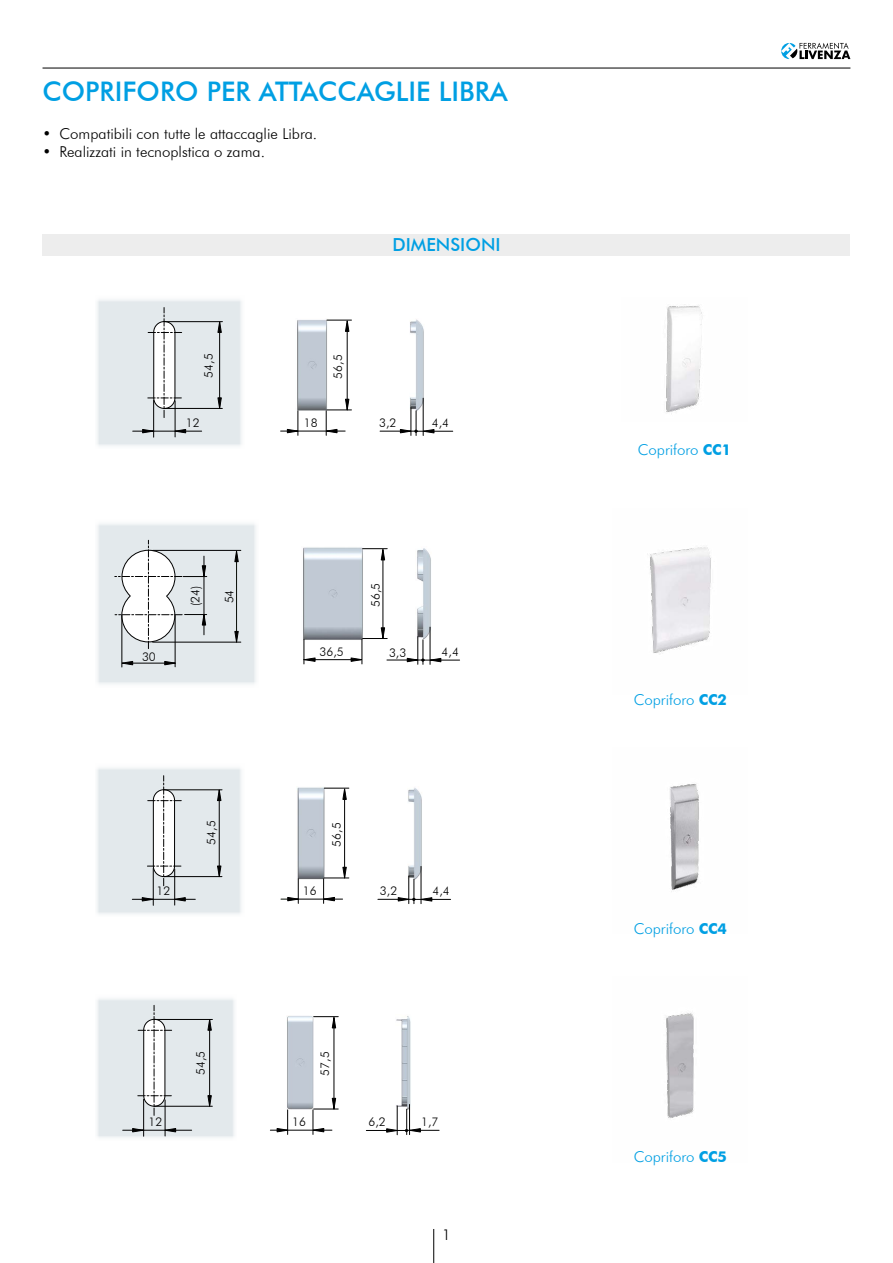
<style>
.page{position:relative;width:893px;height:1263px;background:#fff}
.page>*{position:absolute;margin:0;border:0;box-sizing:border-box;transform-origin:0 0}
.t1{font:500 27px "Futura BT";color:#009fe3}
.t2{font:500 18px "Futura BT";color:#009fe3}
.t3{font:300 15px "Futura BT";color:#000}
.t4{font:300 15px "Futura BT";color:#009fe3}
.t5{font:300 12px "Futura BT";color:#000}
.s1{font-weight:700}
</style>
<div class="page">
<svg style="left:781px;top:43px;width:69px;height:16px"></svg>
<hr style="left:433px;top:1229px;width:1px;height:34px;background:#000">
<hr style="left:43px;top:68px;width:807px;height:1px;background:#000">
<div style="left:43px;top:234px;width:807px;height:21px;background:#ededed"></div>
<div style="left:95px;top:295px;width:149px;height:154px;background:#e3e9ec"></div>
<svg style="left:240px;top:301px;width:4px;height:142px"></svg>
<svg style="left:95px;top:301px;width:4px;height:142px"></svg>
<div style="left:93px;top:289px;width:152px;height:12px;background:#fff"></div>
<svg style="left:95px;top:443px;width:149px;height:6px"></svg>
<svg style="left:147px;top:307px;width:35px;height:111px"></svg>
<hr style="left:164px;top:321px;width:58px;height:1px;background:#000">
<hr style="left:164px;top:408px;width:58px;height:1px;background:#000">
<hr style="left:219px;top:322px;width:1px;height:85px;background:#000">
<svg style="left:218px;top:322px;width:4px;height:11px"></svg>
<svg style="left:218px;top:398px;width:4px;height:11px"></svg>
<hr style="left:175px;top:401px;width:1px;height:36px;background:#000">
<hr style="left:153px;top:400px;width:1px;height:37px;background:#000">
<svg style="left:133px;top:429px;width:69px;height:4px"></svg>
<img style="left:297px;top:319px;width:31px;height:92px">
<img style="left:410px;top:319px;width:14px;height:89px">
<hr style="left:347px;top:323px;width:1px;height:87px;background:#000">
<svg style="left:327px;top:320px;width:24px;height:12px"></svg>
<hr style="left:298px;top:431px;width:31px;height:1px;background:#000">
<svg style="left:281px;top:411px;width:18px;height:24px"></svg>
<svg style="left:326px;top:399px;width:25px;height:36px"></svg>
<hr style="left:423px;top:398px;width:1px;height:37px;background:#000">
<hr style="left:380px;top:431px;width:31px;height:1px;background:#000">
<svg style="left:400px;top:408px;width:53px;height:27px"></svg>
<div style="left:95px;top:519px;width:164px;height:169px;background:#e3e9ec"></div>
<svg style="left:255px;top:526px;width:4px;height:155px"></svg>
<div style="left:86px;top:519px;width:13px;height:169px;background:#fff"></div>
<svg style="left:98px;top:519px;width:161px;height:7px"></svg>
<svg style="left:97px;top:681px;width:162px;height:7px"></svg>
<img style="left:303px;top:547px;width:60px;height:93px">
<img style="left:417px;top:548px;width:14px;height:89px">
<hr style="left:175px;top:615px;width:1px;height:52px;background:#000">
<hr style="left:122px;top:615px;width:1px;height:52px;background:#000">
<hr style="left:127px;top:663px;width:48px;height:1px;background:#000">
<svg style="left:122px;top:661px;width:11px;height:4px"></svg>
<svg style="left:164px;top:661px;width:12px;height:4px"></svg>
<svg style="left:115px;top:540px;width:92px;height:109px"></svg>
<hr style="left:383px;top:552px;width:1px;height:86px;background:#000">
<svg style="left:363px;top:548px;width:24px;height:12px"></svg>
<hr style="left:303px;top:659px;width:58px;height:1px;background:#000">
<svg style="left:351px;top:627px;width:36px;height:37px"></svg>
<svg style="left:304px;top:639px;width:11px;height:25px"></svg>
<hr style="left:430px;top:627px;width:1px;height:37px;background:#000">
<hr style="left:387px;top:660px;width:31px;height:1px;background:#000">
<svg style="left:407px;top:637px;width:53px;height:27px"></svg>
<hr style="left:153px;top:642px;width:88px;height:1px;background:#000">
<hr style="left:153px;top:550px;width:88px;height:1px;background:#000">
<hr style="left:236px;top:554px;width:1px;height:88px;background:#080d06">
<svg style="left:235px;top:551px;width:4px;height:11px"></svg>
<svg style="left:235px;top:631px;width:4px;height:11px"></svg>
<div style="left:95px;top:763px;width:149px;height:154px;background:#e3e9ec"></div>
<svg style="left:240px;top:770px;width:4px;height:141px"></svg>
<svg style="left:95px;top:770px;width:3px;height:141px"></svg>
<svg style="left:95px;top:763px;width:149px;height:7px"></svg>
<svg style="left:95px;top:911px;width:149px;height:6px"></svg>
<img style="left:297px;top:787px;width:28px;height:80px">
<img style="left:408px;top:787px;width:14px;height:89px">
<svg style="left:147px;top:776px;width:34px;height:110px"></svg>
<hr style="left:164px;top:789px;width:58px;height:1px;background:#000">
<hr style="left:164px;top:876px;width:58px;height:1px;background:#000">
<hr style="left:219px;top:790px;width:1px;height:85px;background:#000">
<svg style="left:217px;top:790px;width:4px;height:11px"></svg>
<svg style="left:217px;top:866px;width:4px;height:11px"></svg>
<hr style="left:174px;top:869px;width:1px;height:36px;background:#000">
<hr style="left:153px;top:868px;width:1px;height:37px;background:#000">
<svg style="left:132px;top:897px;width:63px;height:4px"></svg>
<hr style="left:344px;top:791px;width:1px;height:87px;background:#000">
<svg style="left:324px;top:788px;width:25px;height:12px"></svg>
<svg style="left:281px;top:867px;width:68px;height:36px"></svg>
<hr style="left:421px;top:866px;width:1px;height:38px;background:#000">
<hr style="left:378px;top:899px;width:31px;height:1px;background:#000">
<svg style="left:398px;top:876px;width:53px;height:28px"></svg>
<div style="left:95px;top:994px;width:142px;height:147px;background:#e3e9ec"></div>
<svg style="left:233px;top:1000px;width:4px;height:135px"></svg>
<svg style="left:95px;top:1000px;width:3px;height:135px"></svg>
<div style="left:93px;top:989px;width:145px;height:11px;background:#fefefe"></div>
<svg style="left:95px;top:1135px;width:142px;height:6px"></svg>
<img style="left:287px;top:1016px;width:27px;height:82px">
<img style="left:396px;top:1016px;width:15px;height:90px">
<svg style="left:137px;top:1005px;width:35px;height:110px"></svg>
<hr style="left:154px;top:1019px;width:58px;height:1px;background:#000">
<hr style="left:154px;top:1106px;width:58px;height:1px;background:#000">
<hr style="left:209px;top:1020px;width:1px;height:84px;background:#000">
<svg style="left:208px;top:1020px;width:4px;height:10px"></svg>
<svg style="left:208px;top:1095px;width:4px;height:11px"></svg>
<hr style="left:165px;top:1100px;width:1px;height:36px;background:#000">
<hr style="left:143px;top:1099px;width:1px;height:37px;background:#000">
<svg style="left:123px;top:1128px;width:69px;height:4px"></svg>
<hr style="left:334px;top:1020px;width:1px;height:89px;background:#000">
<svg style="left:314px;top:1016px;width:24px;height:12px"></svg>
<svg style="left:270px;top:1098px;width:68px;height:36px"></svg>
<hr style="left:409px;top:1104px;width:1px;height:30px;background:#000">
<hr style="left:366px;top:1130px;width:31px;height:1px;background:#000">
<svg style="left:386px;top:1106px;width:53px;height:29px"></svg>
<img style="left:666px;top:304px;width:36px;height:110px">
<img style="left:650px;top:547px;width:61px;height:106px">
<img style="left:669px;top:784px;width:30px;height:108px">
<img style="left:666px;top:1013px;width:28px;height:105px">
<h1 class="t1" style="left:43px;top:75px;width:467px">COPRIFORO PER ATTACCAGLIE LIBRA</h1>
<p class="t3" style="left:43px;top:125px;width:276px">• Compatibili con tutte le attaccaglie Libra.</p>
<p class="t3" style="left:43px;top:143px;width:224px">• Realizzati in tecnoplstica o zama.</p>
<p class="t5" style="left:201px;top:378px;width:26px;rotate:-90deg">54,5</p>
<p class="t5" style="left:331px;top:378px;width:26px;rotate:-90deg">56,5</p>
<h2 class="t2" style="left:392px;top:234px;width:110px">DIMENSIONI</h2>
<p class="t5" style="left:186px;top:415px;width:15px">12</p>
<p class="t5" style="left:142px;top:649px;width:15px">30</p>
<p class="t5" style="left:188px;top:606px;width:22px;rotate:-90deg">(24)</p>
<p class="t5" style="left:222px;top:603px;width:15px;rotate:-90deg">54</p>
<p class="t5" style="left:304px;top:415px;width:15px">18</p>
<p class="t5" style="left:379px;top:415px;width:19px">3,2</p>
<p class="t5" style="left:432px;top:415px;width:19px">4,4</p>
<p class="t5" style="left:368px;top:607px;width:26px;rotate:-90deg">56,5</p>
<p class="t5" style="left:320px;top:644px;width:26px">36,5</p>
<p class="t5" style="left:389px;top:645px;width:19px">3,3</p>
<p class="t5" style="left:442px;top:645px;width:19px">4,4</p>
<p class="t5" style="left:156px;top:883px;width:15px">12</p>
<p class="t5" style="left:204px;top:844px;width:26px;rotate:-90deg">54,5</p>
<p class="t5" style="left:149px;top:1114px;width:15px">12</p>
<p class="t5" style="left:193px;top:1075px;width:26px;rotate:-90deg">54,5</p>
<p class="t5" style="left:329px;top:846px;width:26px;rotate:-90deg">56,5</p>
<p class="t5" style="left:303px;top:883px;width:15px">16</p>
<p class="t5" style="left:380px;top:883px;width:19px">3,2</p>
<p class="t5" style="left:433px;top:883px;width:19px">4,4</p>
<p class="t5" style="left:317px;top:1075px;width:26px;rotate:-90deg">57,5</p>
<p class="t5" style="left:292px;top:1114px;width:15px">16</p>
<p class="t5" style="left:368px;top:1115px;width:19px">6,2</p>
<p class="t5" style="left:421px;top:1114px;width:19px">1,7</p>
<p class="t3" style="left:442px;top:1226px;width:10px">1</p>
<p class="t4" style="left:638px;top:441px;width:95px">Copriforo <span class="s1">CC1</span></p>
<p class="t4" style="left:634px;top:690px;width:95px">Copriforo <span class="s1">CC2</span></p>
<p class="t4" style="left:634px;top:919px;width:95px">Copriforo <span class="s1">CC4</span></p>
<p class="t4" style="left:634px;top:1148px;width:95px">Copriforo <span class="s1">CC5</span></p>
</div>
